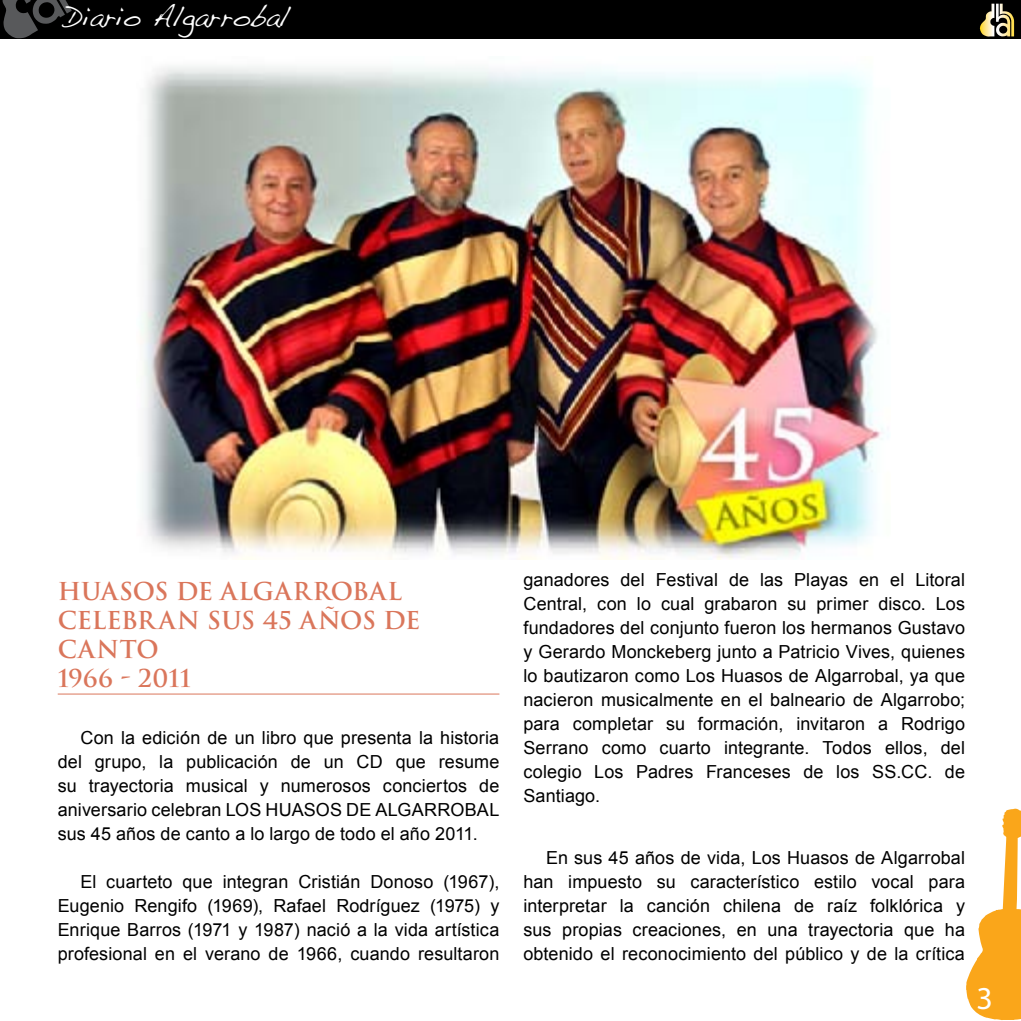
<style>
.page{position:relative;width:1021px;height:1021px;background:#fff}
.page>*{position:absolute;margin:0;border:0;box-sizing:border-box;transform-origin:0 0}
.t1{font:32px "Myriad Pro";color:#fff}
.t2{font:28px "Handwriting Dakota";color:#fff}
.t3{font:700 24px/28.8px "Trajan";color:#da765b}
.t4{font:18px/24px "Arial";letter-spacing:.01em;color:#000;text-align:justify}
</style>
<div class="page">
<div style="left:0;top:0;width:1020px;height:39px;background:#000"></div>
<svg style="left:2px;top:0;width:70px;height:38px"></svg>
<svg style="left:979px;top:4px;width:35px;height:33px"></svg>
<svg style="left:966px;top:808px;width:54px;height:212px"></svg>
<hr style="left:58px;top:693px;width:441px;height:1px;background:#da765b">
<img style="left:141px;top:66px;width:742px;height:493px">
<h2 class="t2" style="left:64px;top:0;width:227px">Diario Algarrobal</h2>
<h3 class="t3" style="left:58px;top:577px;width:364px">HUASOS DE ALGARROBAL<br>CELEBRAN SUS 45 AÑOS DE<br>CANTO<br>1966 - 2011</h3>
<p class="t4" style="left:58px;top:726px;width:443px;text-indent:23px">Con la edición de un libro que presenta la historia del grupo, la publicación de un CD que resume su trayectoria musical y numerosos conciertos de aniversario celebran LOS HUASOS DE ALGARROBAL sus 45 años de canto a lo largo de todo el año 2011.</p>
<p class="t4" style="left:58px;top:870px;width:443px;text-indent:23px">El cuarteto que integran Cristián Donoso (1967), Eugenio Rengifo (1969), Rafael Rodríguez (1975) y Enrique Barros (1971 y 1987) nació a la vida artística profesional en el verano de 1966, cuando resultaron</p>
<p class="t4" style="left:523px;top:568px;width:443px">ganadores del Festival de las Playas en el Litoral Central, con lo cual grabaron su primer disco. Los fundadores del conjunto fueron los hermanos Gustavo y Gerardo Monckeberg junto a Patricio Vives, quienes lo bautizaron como Los Huasos de Algarrobal, ya que nacieron musicalmente en el balneario de Algarrobo; para completar su formación, invitaron a Rodrigo Serrano como cuarto integrante. Todos ellos, del colegio Los Padres Franceses de los SS.CC. de Santiago.</p>
<p class="t4" style="left:523px;top:846px;width:443px;text-indent:23px">En sus 45 años de vida, Los Huasos de Algarrobal han impuesto su característico estilo vocal para interpretar la canción chilena de raíz folklórica y sus propias creaciones, en una trayectoria que ha obtenido el reconocimiento del público y de la crítica</p>
<h1 class="t1" style="left:976px;top:978px;width:18px">3</h1>
</div>
